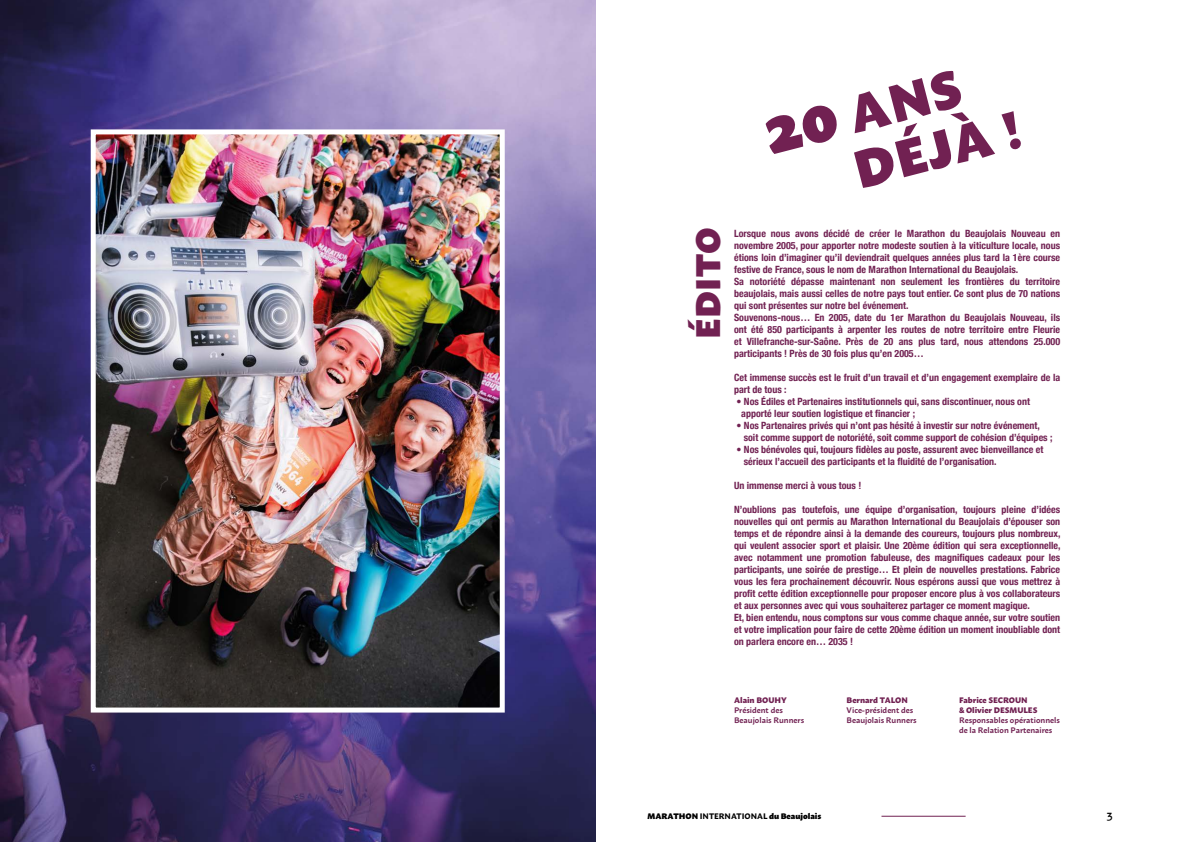
<style>
.page{position:relative;width:1191px;height:842px;background:#fff}
.page>*{position:absolute;margin:0;border:0;box-sizing:border-box;transform-origin:0 0}
.t1{font:900 34px "Macho";letter-spacing:.02em;color:#712152}
.t2{font:500 12px "Macho";color:#000}
.t3{font:700 condensed 10px/12px "Helvetica Neue";color:#712152}
.t4{font:600 8px/10px "Macho";color:#712152}
.t5{font:800 8px/10px "Macho";color:#712152}
.t6{font:900 8px "Macho";color:#000}
.s1{font-weight:700}
</style>
<div class="page">
<hr style="left:881px;top:816px;width:84px;height:1px;background:#712152">
<img style="left:0;top:0;width:595px;height:842px">
<svg style="left:765px;top:71px;width:256px;height:117px"></svg>
<img style="left:97px;top:135px;width:402px;height:571px">
<div style="left:91px;top:129px;width:414px;height:583px;border:5px solid #fff"></div>
<h1 class="t1" style="left:677px;top:339px;width:114px;rotate:-90deg">ÉDITO</h1>
<p class="t3" style="left:734px;top:226px;width:328px">Lorsque nous avons décidé de créer le Marathon du Beaujolais Nouveau en novembre 2005, pour apporter notre modeste soutien à la viticulture locale, nous étions loin d’imaginer qu’il deviendrait quelques années plus tard la 1ère course festive de France, sous le nom de Marathon International du Beaujolais.<br>Sa notoriété dépasse maintenant non seulement les frontières du territoire beaujolais, mais aussi celles de notre pays tout entier. Ce sont plus de 70 nations qui sont présentes sur notre bel événement.<br>Souvenons-nous… En 2005, date du 1er Marathon du Beaujolais Nouveau, ils ont été 850 participants à arpenter les routes de notre territoire entre Fleurie et Villefranche-sur-Saône. Près de 20 ans plus tard, nous attendons 25.000 participants ! Près de 30 fois plus qu’en 2005…</p>
<p class="t3" style="left:734px;top:370px;width:327px">Cet immense succès est le fruit d’un travail et d’un engagement exemplaire de la part de tous :</p>
<p class="t3" style="left:741px;top:394px;width:290px;text-indent:-5px">• Nos Édiles et Partenaires institutionnels qui, sans discontinuer, nous ont apporté leur soutien logistique et financier ;</p>
<p class="t3" style="left:743px;top:418px;width:310px;text-indent:-7px">• Nos Partenaires privés qui n’ont pas hésité à investir sur notre événement, soit comme support de notoriété, soit comme support de cohésion d’équipes ;</p>
<p class="t3" style="left:743px;top:442px;width:301px;text-indent:-7px">• Nos bénévoles qui, toujours fidèles au poste, assurent avec bienveillance et sérieux l’accueil des participants et la fluidité de l’organisation.</p>
<p class="t3" style="left:734px;top:478px;width:129px">Un immense merci à vous tous !</p>
<p class="t3" style="left:734px;top:502px;width:328px">N’oublions pas toutefois, une équipe d’organisation, toujours pleine d’idées nouvelles qui ont permis au Marathon International du Beaujolais d’épouser son temps et de répondre ainsi à la demande des coureurs, toujours plus nombreux, qui veulent associer sport et plaisir. Une 20ème édition qui sera exceptionnelle, avec notamment une promotion fabuleuse, des magnifiques cadeaux pour les participants, une soirée de prestige… Et plein de nouvelles prestations. Fabrice vous les fera prochainement découvrir. Nous espérons aussi que vous mettrez à profit cette édition exceptionnelle pour proposer encore plus à vos collaborateurs et aux personnes avec qui vous souhaiterez partager ce moment magique.<br>Et, bien entendu, nous comptons sur vous comme chaque année, sur votre soutien et votre implication pour faire de cette 20ème édition un moment inoubliable dont on parlera encore en… 2035 !</p>
<p class="t5" style="left:734px;top:694px;width:54px">Alain BOUHY</p>
<p class="t4" style="left:734px;top:704px;width:72px">Président des<br>Beaujolais Runners</p>
<p class="t5" style="left:846px;top:694px;width:63px">Bernard TALON</p>
<p class="t4" style="left:846px;top:704px;width:72px">Vice-président des<br>Beaujolais Runners</p>
<p class="t5" style="left:959px;top:694px;width:80px">Fabrice SECROUN<br>&amp; Olivier DESMULES</p>
<p class="t4" style="left:959px;top:714px;width:102px">Responsables opérationnels de la Relation Partenaires</p>
<p class="t6" style="left:647px;top:809px;width:175px">MARATHON <span class="s1">INTERNATIONAL</span> du Beaujolais</p>
<p class="t2" style="left:1106px;top:804px;width:7px">3</p>
</div>
